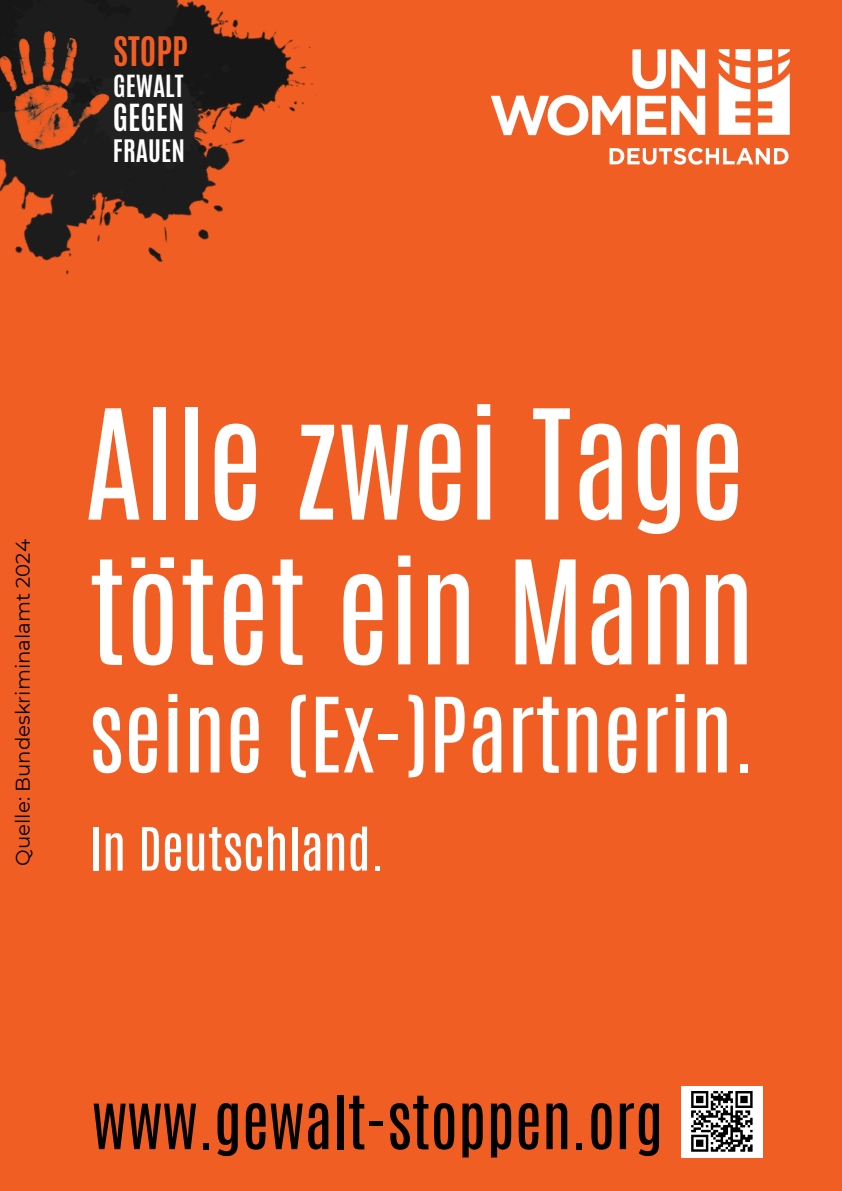
<style>
.page{position:relative;width:842px;height:1191px;background:#fff}
.page>*{position:absolute;margin:0;border:0;box-sizing:border-box;transform-origin:0 0}
.t1{font:129.4px "Antonio";color:#fff}
.t2{font:122px "Antonio";color:#fff}
.t3{font:88px "Antonio";color:#fff}
.t4{font:62.1px "Antonio";color:#000}
.t5{font:50.5px "Antonio";color:#fff}
.t6{font:700 33.9px "Antonio";color:#f15e24}
.t7{font:700 31.2px "Antonio";color:#fff}
.t8{font:700 25.9px "Antonio";color:#fff}
.t9{font:700 25.5px "Antonio";color:#fff}
.t10{font:19.7px "Montserrat";color:#000}
</style>
<div class="page">
<div style="left:0;top:0;width:842px;height:1190px;background:#f15e24"></div>
<img style="left:0;top:0;width:317px;height:275px">
<img style="left:0;top:19px;width:126px;height:147px">
<img style="left:682px;top:1086px;width:80px;height:71px">
<img style="left:490px;top:49px;width:300px;height:116px">
<h1 class="t6" style="left:113px;top:27px;width:76px">STOPP</h1>
<p class="t9" style="left:113px;top:67px;width:72px">GEWALT</p>
<h3 class="t7" style="left:113px;top:96px;width:73px">GEGEN</h3>
<h3 class="t8" style="left:113px;top:132px;width:73px">FRAUEN</h3>
<p class="t10" style="left:11px;top:865px;width:328px;rotate:-90deg">Quelle: Bundeskriminalamt 2024</p>
<p class="t1" style="left:84px;top:371px;width:663px">Alle zwei Tage</p>
<h5 class="t2" style="left:89px;top:525px;width:667px">tötet ein Mann</h5>
<h5 class="t3" style="left:89px;top:671px;width:668px">seine (Ex-)Partnerin.</h5>
<h2 class="t5" style="left:89px;top:812px;width:296px">In Deutschland.</h2>
<h3 class="t4" style="left:92px;top:1077px;width:573px">www.gewalt-stoppen.org</h3>
</div>
